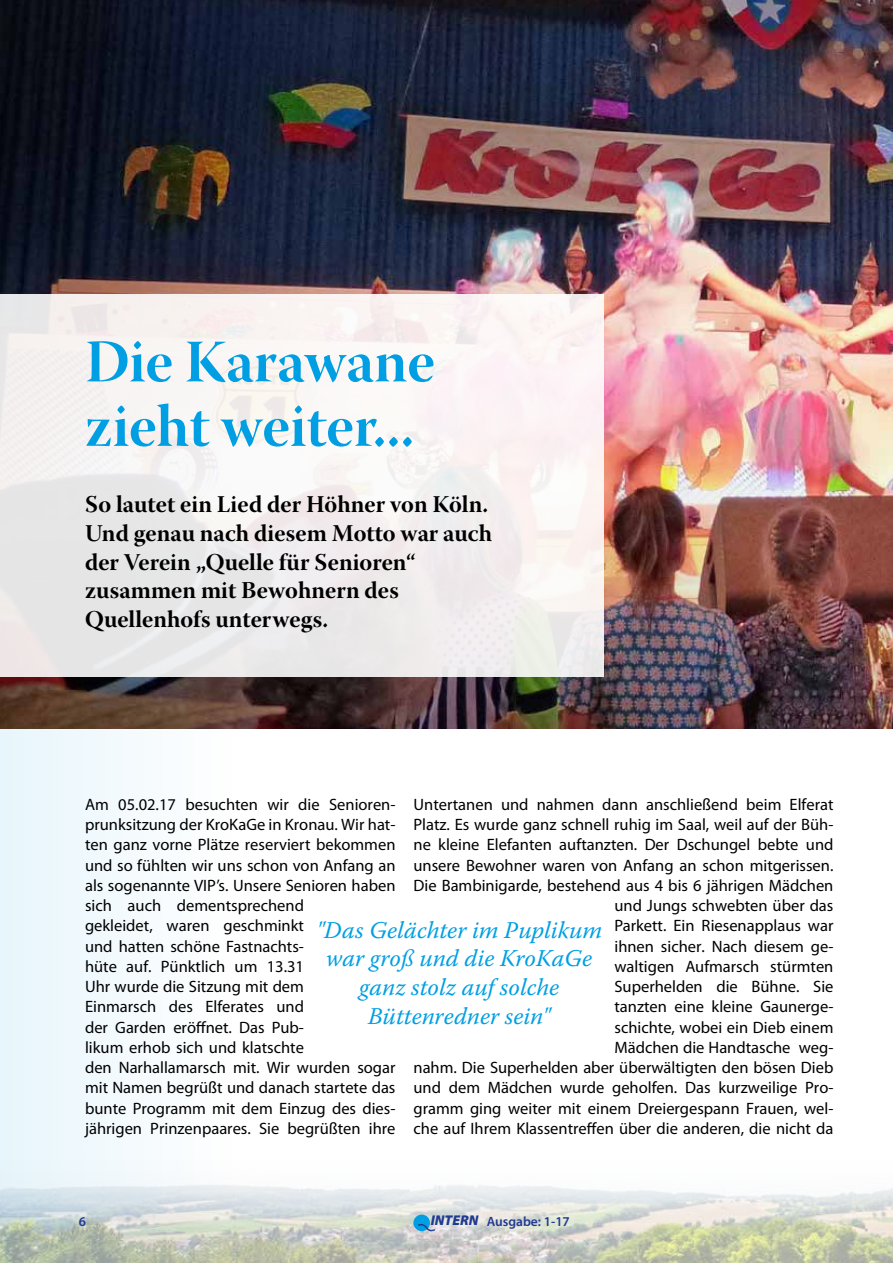
<style>
.page{position:relative;width:893px;height:1263px;background:#fff}
.page>*{position:absolute;margin:0;border:0;box-sizing:border-box;transform-origin:0 0}
.t1{font:60px/64.5px "Warnock Pro Bold Disp";color:#009fe3}
.t2{font:24px/28.8px "Warnock Pro Bold Subh";color:#000}
.t3{font:italic 24px/28.8px "Warnock Pro";color:#009fe3;text-align:center}
.t4{font:16.5px/20.2px "Myriad Pro";color:#000}
.t5{font:600 13.5px "Myriad Pro";color:#213a8f}
.s1{font-weight:900;font-style:italic;font-size:14.25px}
</style>
<div class="page">
<div style="left:0;top:0;width:893px;height:1263px;background:linear-gradient(to right,#f4fafd,#fff)"></div>
<img style="left:0;top:1009px;width:893px;height:254px">
<div style="left:413px;top:1214px;width:17px;height:17px;background:#009fe3;border-radius:50%"></div>
<svg style="left:417px;top:1224px;width:10px;height:7px"></svg>
<svg style="left:427px;top:1210px;width:62px;height:26px"></svg>
<svg style="left:483px;top:1211px;width:97px;height:28px"></svg>
<img style="left:0;top:0;width:893px;height:729px">
<div style="left:0;top:294px;width:604px;height:382px;background:linear-gradient(to right,#ecebeb,#faf4f3)"></div>
<h1 class="t1" style="left:85px;top:328px;width:351px">Die Karawane zieht weiter...</h1>
<h2 class="t2" style="left:85px;top:489px;width:409px">So lautet ein Lied der Höhner von Köln.<br>Und genau nach diesem Motto war auch der Verein „Quelle für Senioren“ zusammen mit Bewohnern des<br>Quellenhofs unterwegs.</h2>
<p class="t4" style="left:85px;top:794px;width:312px">Am 05.02.17 besuchten wir die Senioren&shy;prunksitzung der KroKaGe in Kronau. Wir hat&shy;ten ganz vorne Plätze reserviert bekommen und so fühlten wir uns schon von Anfang an als sogenannte VIP’s. Unsere Senioren haben sich auch dementsprechend<br>gekleidet, waren geschminkt<br>und hatten schöne Fastnachts-<br>hüte auf. Pünktlich um 13.31<br>Uhr wurde die Sitzung mit dem<br>Einmarsch des Elferates und<br>der Garden eröffnet. Das Pub-<br>likum erhob sich und klatschte<br>den Narhallamarsch mit. Wir wurden sogar mit Namen begrüßt und danach startete das bunte Programm mit dem Einzug des dies&shy;jährigen Prinzenpaares. Sie begrüßten ihre</p>
<p class="t4" style="left:413px;top:794px;width:421px;text-align:right">Untertanen und nahmen dann anschließend beim Elferat Platz. Es wurde ganz schnell ruhig im Saal, weil auf der Büh&shy;ne kleine Elefanten auftanzten. Der Dschungel bebte und unsere Bewohner waren von Anfang an schon mitgerissen.<br>Die Bambinigarde, bestehend aus 4 bis 6 jährigen Mädchen und Jungs schwebten über das<br>Parkett. Ein Riesenapplaus war<br>ihnen sicher. Nach diesem ge-<br>waltigen Aufmarsch stürmten<br>Superhelden die Bühne. Sie<br>tanzten eine kleine Gaunerge-<br>schichte, wobei ein Dieb einem<br>Mädchen die Handtasche weg-<br>nahm. Die Superhelden aber überwältigten den bösen Dieb und dem Mädchen wurde geholfen. Das kurzweilige Pro&shy;gramm ging weiter mit einem Dreiergespann Frauen, wel&shy;che auf Ihrem Klassentreffen über die anderen, die nicht da</p>
<h2 class="t3" style="left:316px;top:915px;width:287px">"Das Gelächter im Puplikum war groß und die KroKaGe ganz stolz auf solche<br>Büttenredner sein"</h2>
<p class="t5" style="left:79px;top:1212px;width:9px">6</p>
<p class="t5" style="left:431px;top:1212px;width:140px"><span class="s1">INTERN</span> Ausgabe: 1-17</p>
</div>
